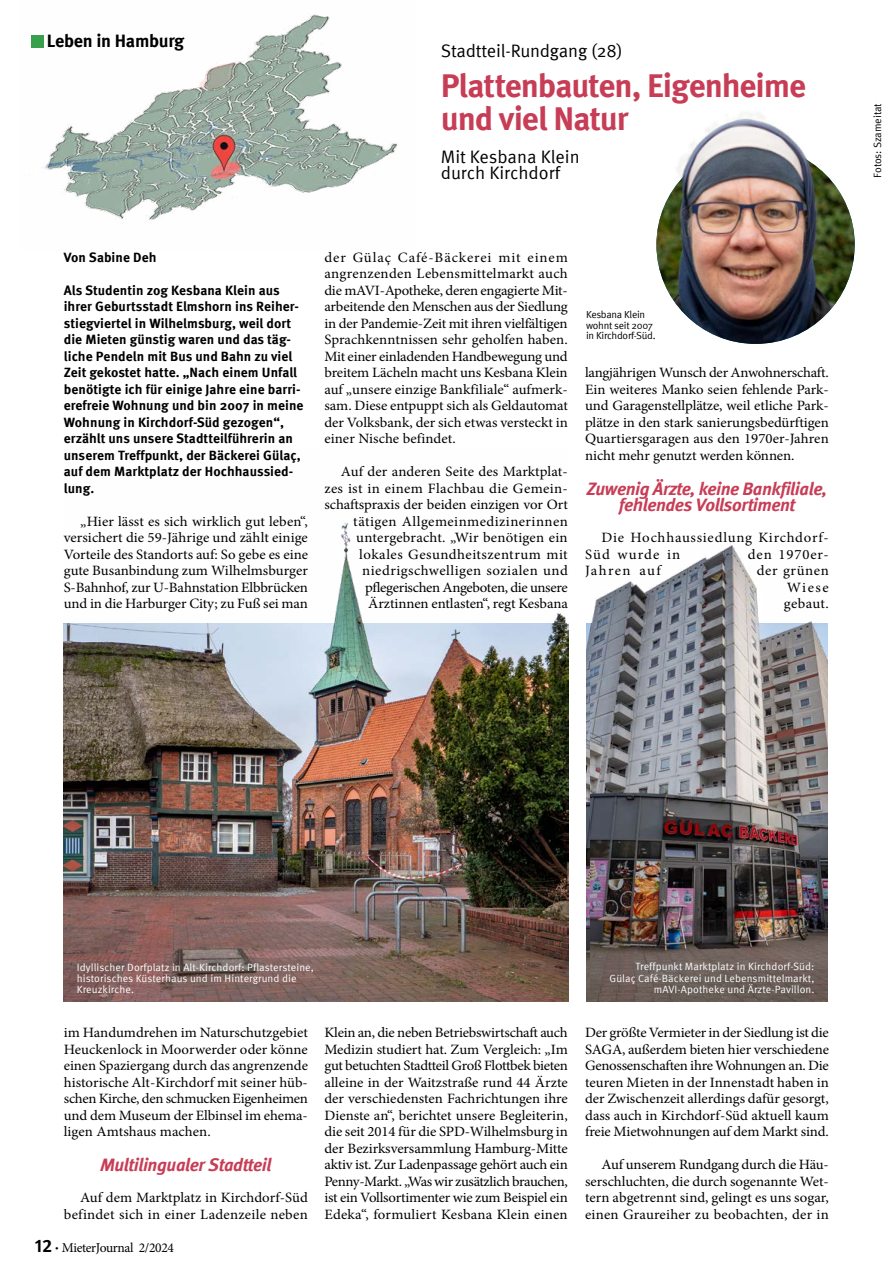
<style>
.page{position:relative;width:893px;height:1263px;background:#fff}
.page>*{position:absolute;margin:0;border:0;box-sizing:border-box;transform-origin:0 0}
.Headline_bunt_Rundgang{font:700 33px/33px "Meta Pro";letter-spacing:-.035em;color:#c73d56}
.Zwischenzeile_Bunt_Rundgang{font:italic 700 18px/16.5px "Meta Pro";letter-spacing:-.025em;color:#c73d56;text-align:center}
.Subline_Einzelspalte_Rundgang{font:18px/16.5px "Meta Pro";color:#000}
.Dachzeile_Einspaltig_Schwarz_Rundgang{font:18px "Meta Pro";letter-spacing:-.01em;color:#000}
.t1{font:700 18px "Meta Pro";letter-spacing:-.015em;color:#000}
.Fliesstext_3-Spalter_Schwarz_V2{font:14.25px/16.5px "Minion Pro";color:#000;text-align:justify;scale:1.04 1}
.Fliesstext_3-Spalter_Schwarz_V2-2{font:14.25px/16.5px "Minion Pro";letter-spacing:.05em;color:#000;scale:1.04 1}
.Vorspann_Spaltenspanne_Schwarz_V2{font:700 13.5px/16.5px "Meta Pro";letter-spacing:.005em;color:#000}
.t2{font:13.5px "Minion Pro";letter-spacing:-.025em;color:#000}
.BU_Linksbündig_Schwarz_Kopie{font:10.5px/11.4px "Meta Pro";letter-spacing:.01em;color:#fff}
.BU_Schwarz_Rechtsbuendig{font:10.5px "Meta Pro";letter-spacing:-.005em;color:#000}
.BU_Schwarz_linksbündig{font:10.2px/10.5px "Meta Pro";letter-spacing:-.025em;color:#000}
.s1{font-family:"Meta Pro";font-weight:700;font-size:18px}
.s2{font-family:"Meta Pro";font-weight:700}
</style>
<div class="page">
<img style="left:31px;top:14px;width:366px;height:207px">
<img style="left:656px;top:146px;width:199px;height:198px;border-radius:99px">
<img style="left:669px;top:112px;width:163px;height:126px">
<img style="left:586px;top:623px;width:242px;height:378px">
<img style="left:64px;top:522px;width:505px;height:479px">
<img style="left:590px;top:545px;width:238px;height:447px">
<div style="left:31px;top:35px;width:12px;height:12px;background:#389f4c"></div>
<p class="t1" style="left:47px;top:27px;width:139px">Leben in Hamburg</p>
<p class="Dachzeile_Einspaltig_Schwarz_Rundgang" style="left:441px;top:37px;width:183px">Stadtteil-Rundgang (28)</p>
<p class="Headline_bunt_Rundgang" style="left:441px;top:67px;width:367px">Plattenbauten, Eigenheime und viel Natur</p>
<p class="Subline_Einzelspalte_Rundgang" style="left:441px;top:147px;width:140px">Mit Kesbana Klein durch Kirchdorf</p>
<p class="Vorspann_Spaltenspanne_Schwarz_V2" style="left:64px;top:248px;width:94px">Von Sabine Deh</p>
<p class="Vorspann_Spaltenspanne_Schwarz_V2" style="left:64px;top:281px;width:241px">Als Studentin zog Kesbana Klein aus ihrer Geburtsstadt Elmshorn ins Reiher&shy;stiegviertel in Wilhelmsburg, weil dort die Mieten günstig waren und das täg&shy;liche Pendeln mit Bus und Bahn zu viel Zeit gekostet hatte. „Nach einem Unfall benötigte ich für einige Jahre eine barri&shy;erefreie Wohnung und bin 2007 in meine Wohnung in Kirchdorf-Süd gezogen“, erzählt uns unsere Stadtteilführerin an unserem Treffpunkt, der Bäckerei Gülaç, auf dem Marktplatz der Hochhaussied&shy;lung.</p>
<p class="Fliesstext_3-Spalter_Schwarz_V2" style="left:64px;top:513px;width:236px;text-indent:16px">„Hier lässt es sich wirklich gut leben“, versichert die 59-Jährige und zählt einige Vorteile des Standorts auf: So gebe es eine gute Busanbindung zum Wilhelmsburger S-Bahnhof, zur U-Bahnstation Elbbrücken und in die Harburger City; zu Fuß sei man</p>
<p class="Fliesstext_3-Spalter_Schwarz_V2" style="left:324px;top:249px;width:236px">der Gülaç Café-Bäckerei mit einem angrenzenden Lebensmittelmarkt auch die mAVI-Apotheke, deren engagierte Mit&shy;arbeitende den Menschen aus der Siedlung in der Pandemie-Zeit mit ihren vielfältigen Sprachkenntnissen sehr geholfen haben.<br>Mit einer einladenden Handbewegung und breitem Lächeln macht uns Kesbana Klein auf „unsere einzige Bankfiliale“ aufmerk&shy;sam. Diese entpuppt sich als Geldautomat der Volksbank, der sich etwas versteckt in einer Nische befindet.</p>
<p class="Fliesstext_3-Spalter_Schwarz_V2" style="left:324px;top:464px;width:236px;text-align:right">Auf der anderen Seite des Marktplat&shy;zes ist in einem Flachbau die Gemein&shy;schaftspraxis der beiden einzigen vor Ort tätigen Allgemeinmedizinerinnen untergebracht. „Wir benötigen ein lokales Gesundheitszentrum mit niedrigschwelligen sozialen und pflegerischen Angeboten, die unsere Ärztinnen entlasten“, regt Kesbana</p>
<p class="BU_Schwarz_linksbündig" style="left:586px;top:309px;width:71px">Kesbana Klein wohnt seit 2007 in Kirchdorf-Süd.</p>
<p class="Fliesstext_3-Spalter_Schwarz_V2" style="left:585px;top:365px;width:236px">langjährigen Wunsch der Anwohnerschaft.<br>Ein weiteres Manko seien fehlende Park&shy;und Garagenstellplätze, weil etliche Park&shy;plätze in den stark sanierungsbedürftigen Quartiersgaragen aus den 1970er-Jahren nicht mehr genutzt werden können.</p>
<p class="Zwischenzeile_Bunt_Rundgang" style="left:587px;top:479px;width:242px">Zuwenig Ärzte, keine Bankfiliale, fehlendes Vollsortiment</p>
<p class="Fliesstext_3-Spalter_Schwarz_V2-2" style="left:585px;top:530px;width:236px;text-indent:16px">Die Hochhaussiedlung Kirchdorf-<br>Süd wurde in</p>
<p class="Fliesstext_3-Spalter_Schwarz_V2" style="left:748px;top:546px;width:79px">den 1970er-</p>
<p class="Fliesstext_3-Spalter_Schwarz_V2" style="left:585px;top:563px;width:76px">Jahren auf</p>
<p class="Fliesstext_3-Spalter_Schwarz_V2" style="left:784px;top:563px;width:45px;text-indent:-27px">der grünen Wiese gebaut.</p>
<p class="BU_Schwarz_Rechtsbuendig" style="left:869px;top:178px;width:76px;rotate:-90deg">Fotos: Szameitat</p>
<p class="BU_Linksbündig_Schwarz_Kopie" style="left:77px;top:960px;width:239px">Idyllischer Dorfplatz in Alt-Kirchdorf: Pflastersteine, historisches Küsterhaus und im Hintergrund die<br>Kreuzkirche.</p>
<p class="BU_Linksbündig_Schwarz_Kopie" style="left:609px;top:960px;width:206px;text-align:right">Treffpunkt Marktplatz in Kirchdorf-Süd:<br>Gülaç Café-Bäckerei und Lebensmittelmarkt, mAVI-Apotheke und Ärzte-Pavillon.</p>
<p class="Fliesstext_3-Spalter_Schwarz_V2" style="left:64px;top:1025px;width:236px">im Handumdrehen im Naturschutzgebiet Heuckenlock in Moorwerder oder könne einen Spaziergang durch das angrenzende historische Alt-Kirchdorf mit seiner hüb&shy;schen Kirche, den schmucken Eigenheimen und dem Museum der Elbinsel im ehema&shy;ligen Amtshaus machen.</p>
<p class="Zwischenzeile_Bunt_Rundgang" style="left:100px;top:1156px;width:173px">Multilingualer Stadtteil</p>
<p class="Fliesstext_3-Spalter_Schwarz_V2" style="left:64px;top:1190px;width:236px;text-align:right">Auf dem Marktplatz in Kirchdorf-Süd befindet sich in einer Ladenzeile neben</p>
<p class="t2" style="left:35px;top:1238px;width:141px"><span class="s1">12</span> <span class="s2">·</span> MieterJournal 2/2024</p>
<p class="Fliesstext_3-Spalter_Schwarz_V2" style="left:324px;top:1025px;width:236px">Klein an, die neben Betriebswirtschaft auch Medizin studiert hat. Zum Vergleich: „Im gut betuchten Stadtteil Groß Flottbek bieten alleine in der Waitzstraße rund 44 Ärzte der verschiedensten Fachrichtungen ihre Dienste an“, berichtet unsere Begleiterin, die seit 2014 für die SPD-Wilhelmsburg in der Bezirksversammlung Hamburg-Mitte aktiv ist. Zur Ladenpassage gehört auch ein Penny-Markt. „Was wir zusätzlich brauchen, ist ein Vollsortimenter wie zum Beispiel ein Edeka“, formuliert Kesbana Klein einen</p>
<p class="Fliesstext_3-Spalter_Schwarz_V2" style="left:585px;top:1025px;width:236px">Der größte Vermieter in der Siedlung ist die SAGA, außerdem bieten hier verschiedene Genossenschaften ihre Wohnungen an. Die teuren Mieten in der Innenstadt haben in der Zwischenzeit allerdings dafür gesorgt, dass auch in Kirchdorf-Süd aktuell kaum freie Mietwohnungen auf dem Markt sind.</p>
<p class="Fliesstext_3-Spalter_Schwarz_V2" style="left:585px;top:1157px;width:236px;text-indent:16px">Auf unserem Rundgang durch die Häu&shy;serschluchten, die durch sogenannte Wet&shy;tern abgetrennt sind, gelingt es uns sogar, einen Graureiher zu beobachten, der in</p>
</div>
